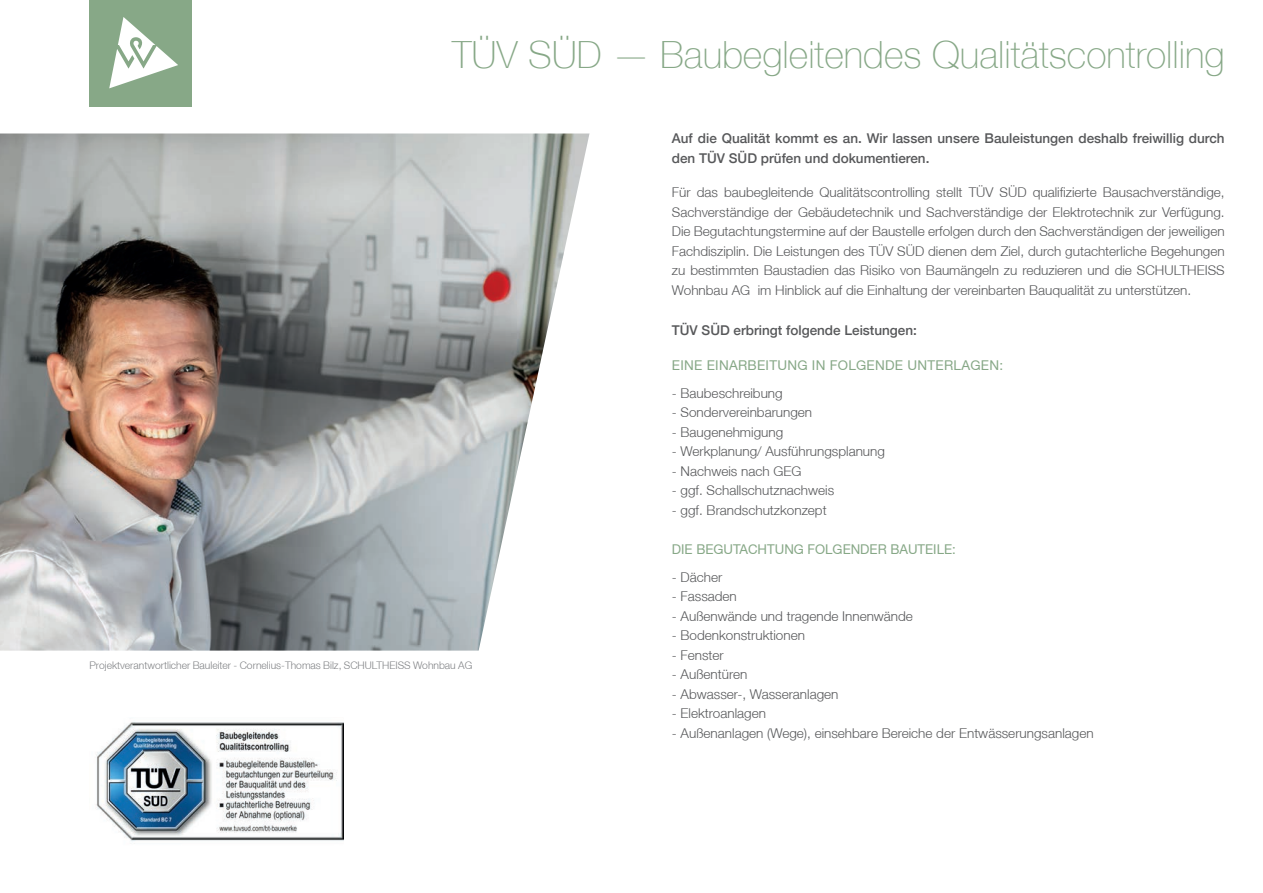
<style>
.page{position:relative;width:1263px;height:893px;background:#fff}
.page>*{position:absolute;margin:0;border:0;box-sizing:border-box;transform-origin:0 0}
.t1{font:100 37.5px "Helvetica Neue";color:#87a887}
.fliestext{font:300 13.5px/19.5px "Helvetica Neue";color:#57585a;text-align:justify}
.t2{font:500 13.5px/19.5px "Helvetica Neue";color:#57585a}
.t3{font:13.5px "Helvetica Neue";letter-spacing:.02em;color:#87a887}
.t4{font:13.5px "Helvetica Neue";color:#87a887}
.fliestext-2{font:300 10.5px "Helvetica Neue";color:#808285}
</style>
<div class="page">
<img style="left:0;top:134px;width:378px;height:517px">
<svg style="left:378px;top:133px;width:212px;height:518px"></svg>
<img style="left:96px;top:722px;width:247px;height:120px">
<div style="left:90px;top:0;width:102px;height:106px;background:#87a887"></div>
<svg style="left:109px;top:17px;width:69px;height:71px"></svg>
<p class="t1" style="left:452px;top:33px;width:774px">TÜV SÜD — Baubegleitendes Qualitätscontrolling</p>
<p class="fliestext-2" style="left:90px;top:659px;width:384px">Projektverantwortlicher Bauleiter - Cornelius-Thomas Bilz, SCHULTHEISS Wohnbau AG</p>
<p class="t2" style="left:672px;top:128px;width:554px">Auf die Qualität kommt es an. Wir lassen unsere Bauleistungen deshalb freiwillig durch den TÜV SÜD prüfen und dokumentieren.</p>
<p class="fliestext" style="left:672px;top:182px;width:554px">Für das baubegleitende Qualitätscontrolling stellt TÜV SÜD qualifizierte Bausachverständige, Sachverständige der Gebäudetechnik und Sachverständige der Elektrotechnik zur Verfügung.<br>Die Begutachtungstermine auf der Baustelle erfolgen durch den Sachverständigen der jeweiligen Fachdisziplin. Die Leistungen des TÜV SÜD dienen dem Ziel, durch gutachterliche Begehungen zu bestimmten Baustadien das Risiko von Baumängeln zu reduzieren und die SCHULTHEISS Wohnbau AG im Hinblick auf die Einhaltung der vereinbarten Bauqualität zu unterstützen.</p>
<p class="t2" style="left:672px;top:320px;width:247px">TÜV SÜD erbringt folgende Leistungen:</p>
<p class="t3" style="left:672px;top:357px;width:333px">EINE EINARBEITUNG IN FOLGENDE UNTERLAGEN:</p>
<p class="fliestext" style="left:672px;top:383px;width:112px">- Baubeschreibung</p>
<p class="fliestext" style="left:672px;top:402px;width:142px">- Sondervereinbarungen</p>
<p class="fliestext" style="left:672px;top:422px;width:113px">- Baugenehmigung</p>
<p class="fliestext" style="left:672px;top:441px;width:215px">- Werkplanung/ Ausführungsplanung</p>
<p class="fliestext" style="left:672px;top:461px;width:131px">- Nachweis nach GEG</p>
<p class="fliestext" style="left:672px;top:480px;width:164px">- ggf. Schallschutznachweis</p>
<p class="fliestext" style="left:672px;top:500px;width:156px">- ggf. Brandschutzkonzept</p>
<p class="t4" style="left:672px;top:541px;width:285px">DIE BEGUTACHTUNG FOLGENDER BAUTEILE:</p>
<p class="fliestext" style="left:672px;top:567px;width:52px">- Dächer</p>
<p class="fliestext" style="left:672px;top:586px;width:67px">- Fassaden</p>
<p class="fliestext" style="left:672px;top:606px;width:243px">- Außenwände und tragende Innenwände</p>
<p class="fliestext" style="left:672px;top:625px;width:135px">- Bodenkonstruktionen</p>
<p class="fliestext" style="left:672px;top:645px;width:54px">- Fenster</p>
<p class="fliestext" style="left:672px;top:664px;width:77px">- Außentüren</p>
<p class="fliestext" style="left:672px;top:684px;width:168px">- Abwasser-, Wasseranlagen</p>
<p class="fliestext" style="left:672px;top:703px;width:96px">- Elektroanlagen</p>
<p class="fliestext" style="left:672px;top:723px;width:423px">- Außenanlagen (Wege), einsehbare Bereiche der Entwässerungsanlagen</p>
</div>
